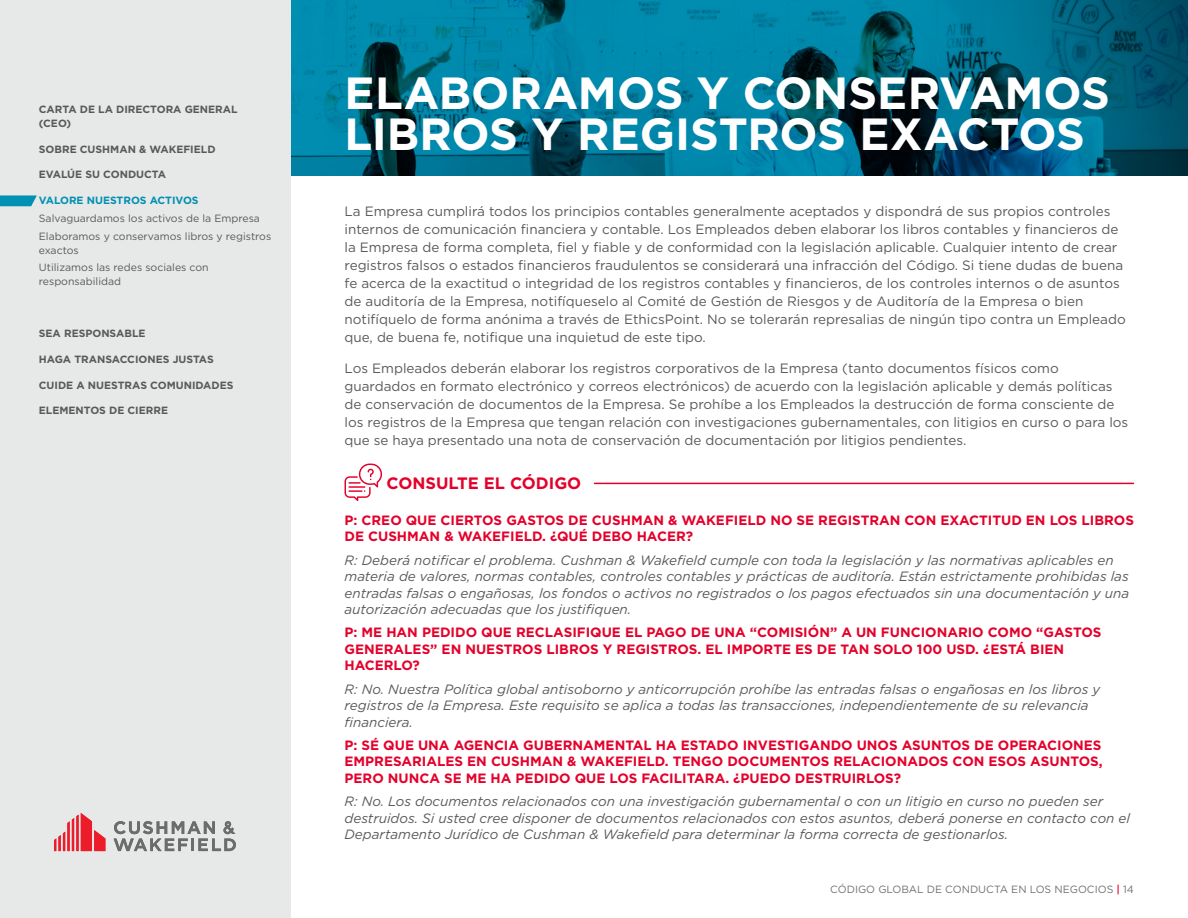
<style>
.page{position:relative;width:1188px;height:918px;background:#fff}
.page>*{position:absolute;margin:0;border:0;box-sizing:border-box;transform-origin:0 0}
.t1{font:700 45px/40.5px "Gotham";letter-spacing:-.005em;color:#fff}
.t2{font:700 16.5px "Gotham";color:#e4002b}
.t3{font:13.5px/18px "Gotham";color:#58595b}
.t4{font:italic 13.5px/16.5px "Gotham";color:#58595b}
.t5{font:700 13.5px/16.5px "Gotham";color:#e4002b}
.t6{font:700 10.5px/13.5px "Gotham";color:#58595b}
.t7{font:10.5px/17.9px "Gotham";color:#58595b}
.t8{font:10.5px "Gotham";color:#6f7171}
.t9{font:700 10.5px "Gotham";color:#0090b3}
.s1{font-weight:500;color:#ea002a}
</style>
<div class="page">
<svg style="left:291px;top:0;width:897px;height:176px;background:#006b88"></svg>
<hr style="left:594px;top:483px;width:540px;height:1px;background:#e4002b">
<svg style="left:345px;top:464px;width:37px;height:37px"></svg>
<div style="left:0;top:0;width:291px;height:918px;background:#e7e8e8"></div>
<svg style="left:0;top:195px;width:37px;height:11px"></svg>
<svg style="left:54px;top:813px;width:51px;height:38px"></svg>
<svg style="left:114px;top:821px;width:122px;height:30px"></svg>
<p class="t6" style="left:39px;top:103px;width:200px">CARTA DE LA DIRECTORA GENERAL (CEO)</p>
<p class="t6" style="left:39px;top:142px;width:178px">SOBRE CUSHMAN &amp; WAKEFIELD</p>
<p class="t6" style="left:39px;top:168px;width:129px">EVALÚE SU CONDUCTA</p>
<p class="t9" style="left:39px;top:194px;width:161px">VALORE NUESTROS ACTIVOS</p>
<p class="t7" style="left:39px;top:209px;width:234px">Salvaguardamos los activos de la Empresa<br>Elaboramos y conservamos libros y registros</p>
<p class="t7" style="left:39px;top:241px;width:171px">exactos<br>Utilizamos las redes sociales con</p>
<p class="t7" style="left:39px;top:272px;width:84px">responsabilidad</p>
<p class="t6" style="left:39px;top:326px;width:108px">SEA RESPONSABLE</p>
<p class="t6" style="left:39px;top:352px;width:176px">HAGA TRANSACCIONES JUSTAS</p>
<p class="t6" style="left:39px;top:378px;width:196px">CUIDE A NUESTRAS COMUNIDADES</p>
<p class="t6" style="left:39px;top:404px;width:131px">ELEMENTOS DE CIERRE</p>
<h1 class="t1" style="left:345px;top:73px;width:767px">ELABORAMOS Y CONSERVAMOS<br>LIBROS Y REGISTROS EXACTOS</h1>
<p class="t3" style="left:345px;top:202px;width:783px">La Empresa cumplirá todos los principios contables generalmente aceptados y dispondrá de sus propios controles internos de comunicación financiera y contable. Los Empleados deben elaborar los libros contables y financieros de la Empresa de forma completa, fiel y fiable y de conformidad con la legislación aplicable. Cualquier intento de crear registros falsos o estados financieros fraudulentos se considerará una infracción del Código. Si tiene dudas de buena fe acerca de la exactitud o integridad de los registros contables y financieros, de los controles internos o de asuntos de auditoría de la Empresa, notifíqueselo al Comité de Gestión de Riesgos y de Auditoría de la Empresa o bien notifíquelo de forma anónima a través de EthicsPoint. No se tolerarán represalias de ningún tipo contra un Empleado que, de buena fe, notifique una inquietud de este tipo.</p>
<p class="t3" style="left:345px;top:359px;width:785px">Los Empleados deberán elaborar los registros corporativos de la Empresa (tanto documentos físicos como guardados en formato electrónico y correos electrónicos) de acuerdo con la legislación aplicable y demás políticas de conservación de documentos de la Empresa. Se prohíbe a los Empleados la destrucción de forma consciente de los registros de la Empresa que tengan relación con investigaciones gubernamentales, con litigios en curso o para los que se haya presentado una nota de conservación de documentación por litigios pendientes.</p>
<p class="t2" style="left:387px;top:472px;width:196px">CONSULTE EL CÓDIGO</p>
<p class="t5" style="left:345px;top:512px;width:791px">P: CREO QUE CIERTOS GASTOS DE CUSHMAN &amp; WAKEFIELD NO SE REGISTRAN CON EXACTITUD EN LOS LIBROS<br>DE CUSHMAN &amp; WAKEFIELD. ¿QUÉ DEBO HACER?</p>
<p class="t4" style="left:345px;top:552px;width:786px">R: Deberá notificar el problema. Cushman &amp; Wakefield cumple con toda la legislación y las normativas aplicables en materia de valores, normas contables, controles contables y prácticas de auditoría. Están estrictamente prohibidas las entradas falsas o engañosas, los fondos o activos no registrados o los pagos efectuados sin una documentación y una autorización adecuadas que los justifiquen.</p>
<p class="t5" style="left:345px;top:624px;width:758px">P: ME HAN PEDIDO QUE RECLASIFIQUE EL PAGO DE UNA “COMISIÓN” A UN FUNCIONARIO COMO “GASTOS<br>GENERALES” EN NUESTROS LIBROS Y REGISTROS. EL IMPORTE ES DE TAN SOLO 100 USD. ¿ESTÁ BIEN<br>HACERLO?</p>
<p class="t4" style="left:345px;top:681px;width:757px">R: No. Nuestra Política global antisoborno y anticorrupción prohíbe las entradas falsas o engañosas en los libros y registros de la Empresa. Este requisito se aplica a todas las transacciones, independientemente de su relevancia financiera.</p>
<p class="t5" style="left:345px;top:737px;width:760px;text-align:justify">P: SÉ QUE UNA AGENCIA GUBERNAMENTAL HA ESTADO INVESTIGANDO UNOS ASUNTOS DE OPERACIONES EMPRESARIALES EN CUSHMAN &amp; WAKEFIELD. TENGO DOCUMENTOS RELACIONADOS CON ESOS ASUNTOS, PERO NUNCA SE ME HA PEDIDO QUE LOS FACILITARA. ¿PUEDO DESTRUIRLOS?</p>
<p class="t4" style="left:345px;top:793px;width:787px">R: No. Los documentos relacionados con una investigación gubernamental o con un litigio en curso no pueden ser destruidos. Si usted cree disponer de documentos relacionados con estos asuntos, deberá ponerse en contacto con el<br>Departamento Jurídico de Cushman &amp; Wakefield para determinar la forma correcta de gestionarlos.</p>
<p class="t8" style="left:830px;top:882px;width:305px">CÓDIGO GLOBAL DE CONDUCTA EN LOS NEGOCIOS <span class="s1">|</span> 14</p>
</div>
